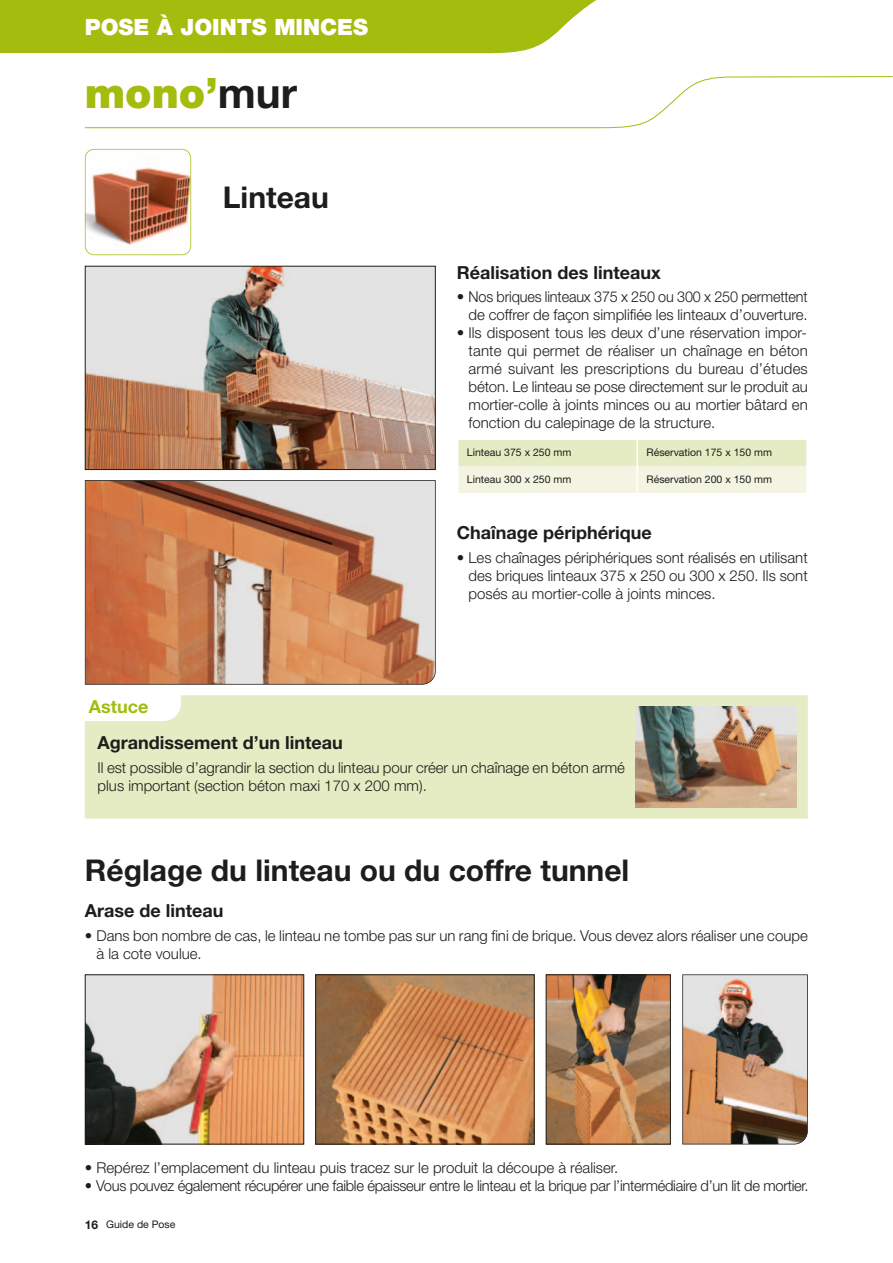
<style>
.page{position:relative;width:893px;height:1263px;background:#fff}
.page>*{position:absolute;margin:0;border:0;box-sizing:border-box;transform-origin:0 0}
.t1{font:900 42px "Helvetica Neue";color:#a3bc0d}
.t2{font:700 30px "Helvetica Neue LT Std";color:#1d1d1b}
.t3{font:900 22.5px "Helvetica Neue";color:#fff}
.t4{font:700 18px "Helvetica Neue LT Std";color:#1d1d1b}
.t5{font:700 18px "Helvetica Neue LT Std";color:#a3bc0d}
.t6{font:300 15px/18px "Helvetica Neue LT Std";color:#1d1d1b;text-align:justify}
.t7{font:300 15px "Helvetica Neue LT Std";letter-spacing:-.02em;color:#1d1d1b}
.t8{font:700 12px "Helvetica Neue LT Std";color:#1d1d1b}
.t9{font:10.5px "Helvetica Neue";color:#1d1d1b}
.s1{font-family:"Helvetica Neue LT Std";font-weight:700;color:#1d1d1b}
</style>
<div class="page">
<img style="left:682px;top:974px;width:126px;height:170px">
<svg style="left:85px;top:480px;width:351px;height:205px;background:#c88f6f"></svg>
<svg style="left:84px;top:76px;width:808px;height:52px"></svg>
<img style="left:87px;top:976px;width:215px;height:166px">
<div style="left:85px;top:974px;width:219px;height:170px;border:1px solid #1d1d1b"></div>
<img style="left:317px;top:976px;width:216px;height:166px">
<div style="left:315px;top:974px;width:220px;height:170px;border:1px solid #1d1d1b"></div>
<img style="left:548px;top:976px;width:121px;height:166px">
<div style="left:546px;top:974px;width:125px;height:170px;border:1px solid #1d1d1b"></div>
<div style="left:85px;top:695px;width:723px;height:124px;background:#e5ebc3"></div>
<img style="left:85px;top:149px;width:106px;height:106px;border-radius:9px">
<div style="left:85px;top:149px;width:106px;height:106px;border:2px solid #a3bc0d;border-radius:9px"></div>
<img style="left:87px;top:268px;width:347px;height:200px">
<div style="left:85px;top:266px;width:351px;height:204px;border:1px solid #1d1d1b"></div>
<img style="left:635px;top:706px;width:162px;height:102px">
<div style="left:457px;top:440px;width:180px;height:26px;background:#e5ebc3"></div>
<div style="left:637px;top:440px;width:170px;height:26px;background:#e5ebc3"></div>
<div style="left:457px;top:466px;width:180px;height:27px;background:#f3f5e2"></div>
<div style="left:637px;top:466px;width:170px;height:27px;background:#f3f5e2"></div>
<hr style="left:457px;top:440px;width:1px;height:53px;background:#fff">
<hr style="left:636px;top:440px;width:2px;height:53px;background:#fff">
<hr style="left:806px;top:440px;width:2px;height:53px;background:#fff">
<div style="left:0;top:0;width:597px;height:53px;background:#a3bc0d"></div>
<h3 class="t3" style="left:85px;top:19px;width:285px">POSE À JOINTS MINCES</h3>
<h1 class="t1" style="left:85px;top:78px;width:214px">mono’<span class="s1">mur</span></h1>
<h2 class="t2" style="left:223px;top:186px;width:108px">Linteau</h2>
<p class="t4" style="left:457px;top:266px;width:205px">Réalisation des linteaux</p>
<p class="t6" style="left:457px;top:290px;width:352px;text-align:right">• Nos briques linteaux 375 x 250 ou 300 x 250 permettent de coffrer de façon simplifiée les linteaux d’ouverture.</p>
<p class="t6" style="left:469px;top:326px;width:341px;text-indent:-12px">• Ils disposent tous les deux d’une réservation impor&shy;tante qui permet de réaliser un chaînage en béton armé suivant les prescriptions du bureau d’études béton. Le linteau se pose directement sur le produit au mortier-colle à joints minces ou au mortier bâtard en fonction du calepinage de la structure.</p>
<p class="t9" style="left:467px;top:448px;width:106px">Linteau 375 x 250 mm</p>
<p class="t9" style="left:646px;top:448px;width:127px">Réservation 175 x 150 mm</p>
<p class="t9" style="left:467px;top:475px;width:106px">Linteau 300 x 250 mm</p>
<p class="t9" style="left:646px;top:475px;width:127px">Réservation 200 x 150 mm</p>
<p class="t4" style="left:457px;top:527px;width:196px">Chaînage périphérique</p>
<p class="t6" style="left:469px;top:550px;width:341px;text-indent:-12px">• Les chaînages périphériques sont réalisés en utilisant des briques linteaux 375 x 250 ou 300 x 250. Ils sont posés au mortier-colle à joints minces.</p>
<p class="t5" style="left:89px;top:700px;width:61px">Astuce</p>
<p class="t4" style="left:98px;top:737px;width:247px">Agrandissement d’un linteau</p>
<p class="t6" style="left:98px;top:760px;width:529px">Il est possible d’agrandir la section du linteau pour créer un chaînage en béton armé plus important (section béton maxi 170 x 200 mm).</p>
<h2 class="t2" style="left:85px;top:860px;width:546px">Réglage du linteau ou du coffre tunnel</h2>
<p class="t4" style="left:85px;top:904px;width:140px">Arase de linteau</p>
<p class="t6" style="left:96px;top:928px;width:713px;text-indent:-12px">• Dans bon nombre de cas, le linteau ne tombe pas sur un rang fini de brique. Vous devez alors réaliser une coupe à la cote voulue.</p>
<p class="t6" style="left:85px;top:1160px;width:535px">• Repérez l’emplacement du linteau puis tracez sur le produit la découpe à réaliser.</p>
<p class="t7" style="left:85px;top:1180px;width:725px">• Vous pouvez également récupérer une faible épaisseur entre le linteau et la brique par l’intermédiaire d’un lit de mortier.</p>
<p class="t8" style="left:85px;top:1220px;width:15px">16</p>
<p class="t9" style="left:106px;top:1220px;width:71px">Guide de Pose</p>
</div>
